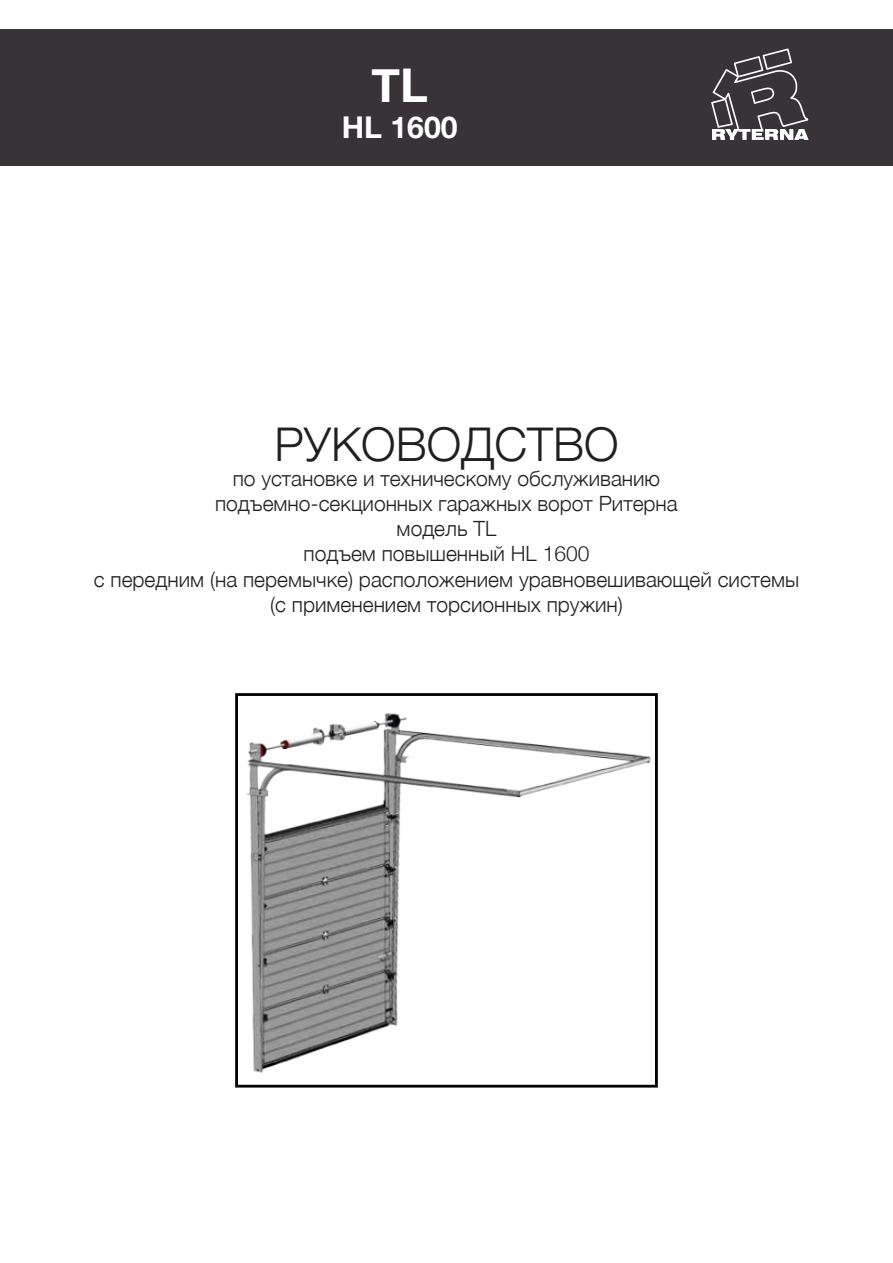
<style>
.page{position:relative;width:893px;height:1263px;background:#fff}
.page>*{position:absolute;margin:0;border:0;box-sizing:border-box;transform-origin:0 0}
.t1{font:300 46.5px "Helvetica Neue";color:#221f20}
.t2{font:700 46.5px "Helvetica Neue";color:#fff}
.t3{font:700 30px "Helvetica Neue";color:#fff}
.t4{font:300 21px/25.2px "Helvetica Neue";color:#221f20;text-align:center}
</style>
<div class="page">
<div style="left:0;top:30px;width:893px;height:136px;background:#383336"></div>
<svg style="left:711px;top:48px;width:98px;height:92px"></svg>
<img style="left:246px;top:713px;width:405px;height:360px">
<div style="left:235px;top:693px;width:423px;height:394px;border:3px solid #020000"></div>
<h1 class="t2" style="left:371px;top:49px;width:58px">TL</h1>
<h2 class="t3" style="left:342px;top:104px;width:117px">HL 1600</h2>
<h1 class="t1" style="left:274px;top:406px;width:346px">РУКОВОДСТВО</h1>
<p class="t4" style="left:94px;top:464px;width:707px">по установке и техническому обслуживанию<br>подъемно-секционных гаражных ворот Ритерна<br>модель TL<br>подъем повышенный HL 1600<br>с передним (на перемычке) расположением уравновешивающей системы (с применением торсионных пружин)</p>
</div>
